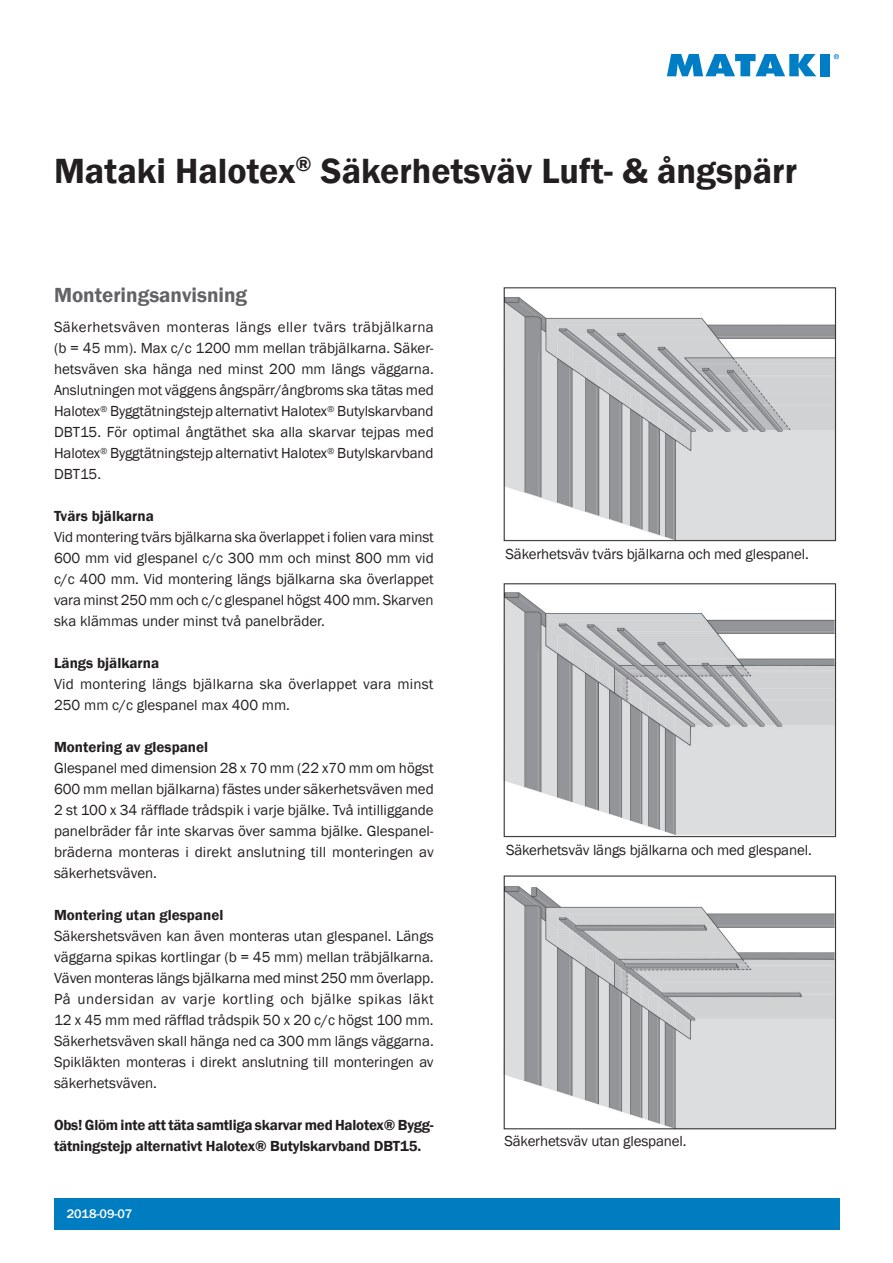
<style>
.page{position:relative;width:893px;height:1263px;background:#fff}
.page>*{position:absolute;margin:0;border:0;box-sizing:border-box;transform-origin:0 0}
.t1{font:600 36px "Franklin Gothic";color:#231f20}
.t2{font:600 21px "Franklin Gothic";color:#636366}
.t3{font:15px/21px "Franklin Gothic";color:#231f20;text-align:justify}
.t4{font:600 15px/21px "Franklin Gothic";letter-spacing:-.01em;color:#231f20}
.t5{font:500 12.75px "Franklin Gothic";color:#fff}
.s1{font-family:"Proxima Nova";font-weight:700}
</style>
<div class="page">
<div style="left:54px;top:1198px;width:785px;height:32px;background:#007dc0"></div>
<svg style="left:667px;top:54px;width:149px;height:22px"></svg>
<div style="left:820px;top:54px;width:10px;height:22px;background:#007ec5"></div>
<svg style="left:834px;top:54px;width:5px;height:5px"></svg>
<img style="left:503px;top:287px;width:334px;height:843px">
<h1 class="t1" style="left:54px;top:148px;width:745px">Mataki Halotex<sup>®</sup> Säkerhetsväv Luft- &amp; ångspärr</h1>
<h2 class="t2" style="left:54px;top:282px;width:195px">Monteringsanvisning</h2>
<p class="t3" style="left:54px;top:316px;width:381px">Säkerhetsväven monteras längs eller tvärs träbjälkarna (b = 45 mm). Max c/c 1200 mm mellan träbjälkarna. Säker&shy;hetsväven ska hänga ned minst 200 mm längs väggarna.<br>Anslutningen mot väggens ångspärr/ångbroms ska tätas med Halotex<span class="s1">®</span> Byggtätningstejp alternativt Halotex<span class="s1">®</span> Butylskarvband DBT15. För optimal ångtäthet ska alla skarvar tejpas med Halotex<span class="s1">®</span> Byggtätningstejp alternativt Halotex<span class="s1">®</span> Butylskarvband DBT15.</p>
<p class="t4" style="left:54px;top:505px;width:101px">Tvärs bjälkarna</p>
<p class="t3" style="left:54px;top:526px;width:381px">Vid montering tvärs bjälkarna ska överlappet i folien vara minst 600 mm vid glespanel c/c 300 mm och minst 800 mm vid c/c 400 mm. Vid montering längs bjälkarna ska överlappet vara minst 250 mm och c/c glespanel högst 400 mm. Skarven ska klämmas under minst två panelbräder.</p>
<p class="t4" style="left:54px;top:652px;width:107px">Längs bjälkarna</p>
<p class="t3" style="left:54px;top:673px;width:381px">Vid montering längs bjälkarna ska överlappet vara minst<br>250 mm c/c glespanel max 400 mm.</p>
<p class="t4" style="left:54px;top:736px;width:156px">Montering av glespanel</p>
<p class="t3" style="left:54px;top:757px;width:381px">Glespanel med dimension 28 x 70 mm (22 x70 mm om högst 600 mm mellan bjälkarna) fästes under säkerhetsväven med 2 st 100 x 34 räfflade trådspik i varje bjälke. Två intilliggande panelbräder får inte skarvas över samma bjälke. Glespanel&shy;bräderna monteras i direkt anslutning till monteringen av säkerhetsväven.</p>
<p class="t4" style="left:54px;top:904px;width:171px">Montering utan glespanel</p>
<p class="t3" style="left:54px;top:925px;width:381px">Säkershetsväven kan även monteras utan glespanel. Längs väggarna spikas kortlingar (b = 45 mm) mellan träbjälkarna.<br>Väven monteras längs bjälkarna med minst 250 mm överlapp.<br>På undersidan av varje kortling och bjälke spikas läkt 12 x 45 mm med räfflad trådspik 50 x 20 c/c högst 100 mm.<br>Säkerhetsväven skall hänga ned ca 300 mm längs väggarna.<br>Spikläkten monteras i direkt anslutning till monteringen av säkerhetsväven.</p>
<p class="t4" style="left:54px;top:1114px;width:381px">Obs! Glöm inte att täta samtliga skarvar med Halotex® Bygg&shy;tätningstejp alternativt Halotex® Butylskarvband DBT15.</p>
<p class="t5" style="left:67px;top:1206px;width:67px">2018-09-07</p>
<p class="t3" style="left:506px;top:544px;width:305px">Säkerhetsväv tvärs bjälkarna och med glespanel.</p>
<p class="t3" style="left:506px;top:839px;width:307px">Säkerhetsväv längs bjälkarna och med glespanel.</p>
<p class="t3" style="left:504px;top:1130px;width:184px">Säkerhetsväv utan glespanel.</p>
</div>
